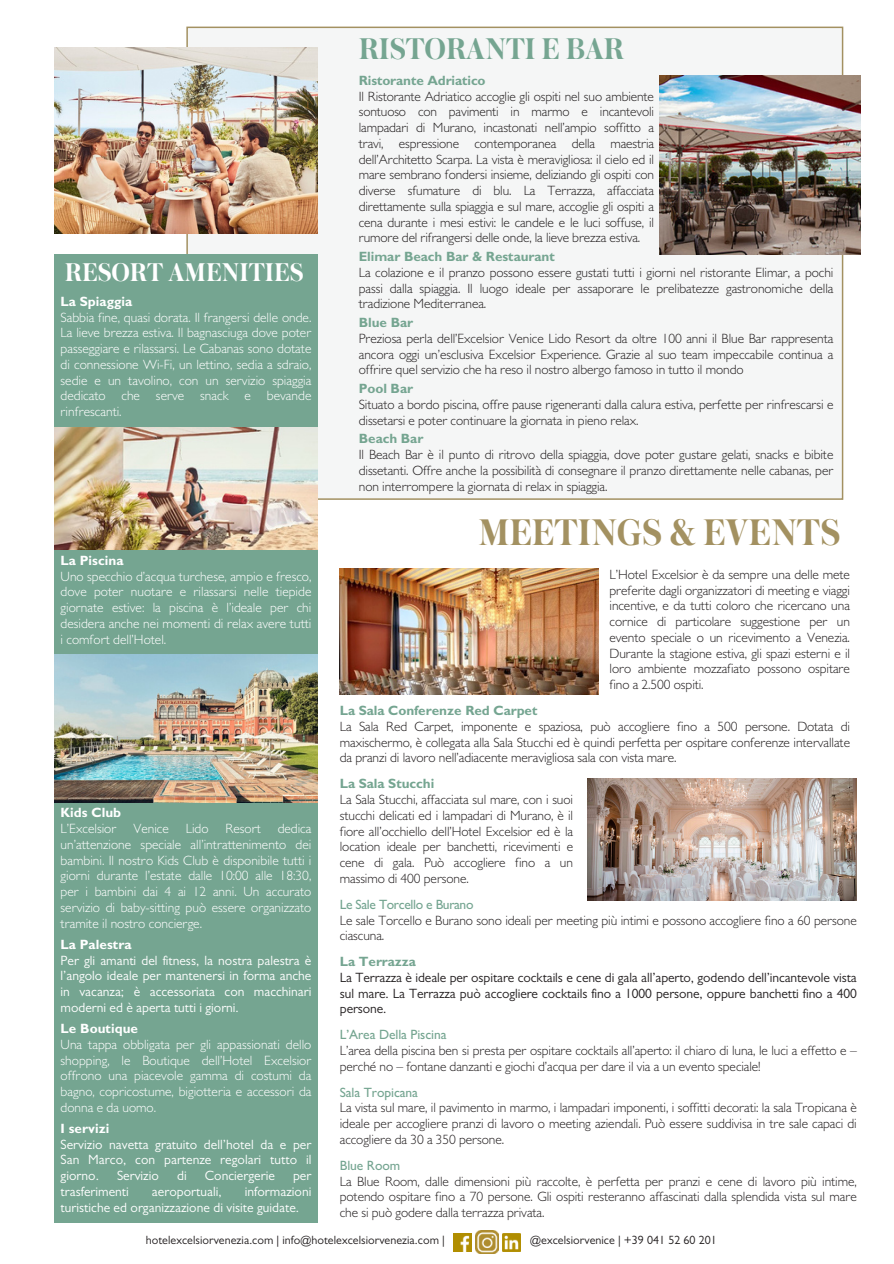
<style>
.page{position:relative;width:894px;height:1264px;background:#fff}
.page>*{position:absolute;margin:0;border:0;box-sizing:border-box;transform-origin:0 0}
.t1{font:600 39px "Austin";color:#a39161}
.t2{font:600 31.5px "Austin";color:#75a591}
.t3{font:600 27px "Austin";color:#fff}
.t4{font:300 13.5px/15.8px "Gill Sans";letter-spacing:-.005em;color:#231f20}
.t5{font:300 13.5px/15.8px "Gill Sans";color:#fff}
.t6{font:13.5px/15.8px "Gill Sans";color:#fff}
.t7{font:13.5px/15.8px "Gill Sans";letter-spacing:-.005em;color:#231f20}
.t8{font:12px "Gill Sans";letter-spacing:.005em;color:#231f20}
.s1{font-weight:700}
.s2{font-weight:700;color:#75a591}
.s3{font-weight:500;color:#75a591}
</style>
<div class="page">
<div style="left:186px;top:27px;width:657px;height:473px;background:#f5f6f6"></div>
<img style="left:54px;top:47px;width:263px;height:186px">
<div style="left:54px;top:254px;width:263px;height:968px;background:#75a591"></div>
<img style="left:54px;top:427px;width:264px;height:123px">
<img style="left:54px;top:654px;width:264px;height:148px">
<img style="left:587px;top:778px;width:269px;height:122px">
<img style="left:340px;top:569px;width:258px;height:126px">
<img style="left:659px;top:75px;width:201px;height:179px">
<img style="left:453px;top:1233px;width:18px;height:18px">
<img style="left:475px;top:1230px;width:23px;height:23px">
<img style="left:502px;top:1233px;width:18px;height:18px">
<p class="t3" style="left:65px;top:261px;width:240px">RESORT AMENITIES</p>
<h4 class="t5" style="left:61px;top:295px;width:252px"><span class="s1">La Spiaggia<br></span>Sabbia fine, quasi dorata. Il frangersi delle onde.<br>La lieve brezza estiva. Il bagnasciuga dove poter passeggiare e rilassarsi. Le Cabanas sono dotate di connessione Wi-Fi, un lettino, sedia a sdraio, sedie e un tavolino, con un servizio spiaggia dedicato che serve snack e bevande rinfrescanti.</h4>
<h4 class="t5" style="left:61px;top:554px;width:252px"><span class="s1">La Piscina<br></span>Uno specchio d’acqua turchese, ampio e fresco, dove poter nuotare e rilassarsi nelle tiepide giornate estive: la piscina è l’ideale per chi desidera anche nei momenti di relax avere tutti i comfort dell’Hotel.</h4>
<h2 class="t2" style="left:359px;top:36px;width:267px">RISTORANTI E BAR</h2>
<h4 class="t4" style="left:359px;top:74px;width:296px"><span class="s2">Ristorante Adriatico<br></span>Il Ristorante Adriatico accoglie gli ospiti nel suo ambiente sontuoso con pavimenti in marmo e incantevoli lampadari di Murano, incastonati nell’ampio soffitto a travi, espressione contemporanea della maestria dell’Architetto Scarpa. La vista è meravigliosa: il cielo ed il mare sembrano fondersi insieme, deliziando gli ospiti con diverse sfumature di blu. La Terrazza, affacciata direttamente sulla spiaggia e sul mare, accoglie gli ospiti a cena durante i mesi estivi: le candele e le luci soffuse, il rumore del rifrangersi delle onde, la lieve brezza estiva.</h4>
<p class="t4" style="left:359px;top:251px;width:476px"><span class="s2">Elimar Beach Bar &amp; Restaurant<br></span>La colazione e il pranzo possono essere gustati tutti i giorni nel ristorante Elimar, a pochi passi dalla spiaggia. Il luogo ideale per assaporare le prelibatezze gastronomiche della tradizione Mediterranea.</p>
<h4 class="t4" style="left:359px;top:317px;width:476px"><span class="s2">Blue Bar<br></span>Preziosa perla dell’Excelsior Venice Lido Resort da oltre 100 anni il Blue Bar rappresenta ancora oggi un’esclusiva Excelsior Experience. Grazie al suo team impeccabile continua a offrire quel servizio che ha reso il nostro albergo famoso in tutto il mondo</h4>
<h4 class="t4" style="left:359px;top:383px;width:476px"><span class="s2">Pool Bar<br></span>Situato a bordo piscina, offre pause rigeneranti dalla calura estiva, perfette per rinfrescarsi e dissetarsi e poter continuare la giornata in pieno relax.</h4>
<h4 class="t4" style="left:359px;top:433px;width:476px"><span class="s2">Beach Bar<br></span>Il Beach Bar è il punto di ritrovo della spiaggia, dove poter gustare gelati, snacks e bibite dissetanti. Offre anche la possibilità di consegnare il pranzo direttamente nelle cabanas, per non interrompere la giornata di relax in spiaggia.</h4>
<h4 class="t1" style="left:478px;top:515px;width:363px">MEETINGS &amp; EVENTS</h4>
<h3 class="t4" style="left:609px;top:568px;width:242px;text-align:justify">L’Hotel Excelsior è da sempre una delle mete preferite dagli organizzatori di meeting e viaggi incentive, e da tutti coloro che ricercano una cornice di particolare suggestione per un evento speciale o un ricevimento a Venezia.<br>Durante la stagione estiva, gli spazi esterni e il loro ambiente mozzafiato possono ospitare fino a 2.500 ospiti.</h3>
<h4 class="t4" style="left:340px;top:705px;width:511px"><span class="s2">La Sala Conferenze Red Carpet<br></span>La Sala Red Carpet, imponente e spaziosa, può accogliere fino a 500 persone. Dotata di maxischermo, è collegata alla Sala Stucchi ed è quindi perfetta per ospitare conferenze intervallate da pranzi di lavoro nell’adiacente meravigliosa sala con vista mare.</h4>
<h4 class="t4" style="left:340px;top:778px;width:235px"><span class="s2">La Sala Stucchi<br></span>La Sala Stucchi, affacciata sul mare, con i suoi stucchi delicati ed i lampadari di Murano, è il fiore all’occhiello dell’Hotel Excelsior ed è la location ideale per banchetti, ricevimenti e cene di gala. Può accogliere fino a un massimo di 400 persone.</h4>
<h1 class="t4" style="left:340px;top:898px;width:518px"><span class="s3">Le Sale Torcello e Burano<br></span>Le sale Torcello e Burano sono ideali per meeting più intimi e possono accogliere fino a 60 persone ciascuna.</h1>
<p class="t7" style="left:340px;top:955px;width:518px"><span class="s2">La Terrazza<br></span>La Terrazza è ideale per ospitare cocktails e cene di gala all’aperto, godendo dell’incantevole vista sul mare. La Terrazza può accogliere cocktails fino a 1000 persone, oppure banchetti fino a 400 persone.</p>
<h4 class="t4" style="left:340px;top:1028px;width:518px"><span class="s3">L’Area Della Piscina<br></span>L’area della piscina ben si presta per ospitare cocktails all’aperto: il chiaro di luna, le luci a effetto e – perché no – fontane danzanti e giochi d’acqua per dare il via a un evento speciale!</h4>
<h4 class="t4" style="left:340px;top:1086px;width:518px"><span class="s3">Sala Tropicana<br></span>La vista sul mare, il pavimento in marmo, i lampadari imponenti, i soffitti decorati: la sala Tropicana è ideale per accogliere pranzi di lavoro o meeting aziendali. Può essere suddivisa in tre sale capaci di accogliere da 30 a 350 persone.</h4>
<h4 class="t4" style="left:340px;top:1159px;width:518px"><span class="s3">Blue Room<br></span>La Blue Room, dalle dimensioni più raccolte, è perfetta per pranzi e cene di lavoro più intime, potendo ospitare fino a 70 persone. Gli ospiti resteranno affascinati dalla splendida vista sul mare che si può godere dalla terrazza privata.</h4>
<p class="t8" style="left:146px;top:1235px;width:300px">hotelexcelsiorvenezia.com | info@hotelexcelsiorvenezia.com |</p>
<h4 class="t8" style="left:530px;top:1235px;width:188px">@excelsiorvenice | +39 041 52 60 201</h4>
<p class="t5" style="left:61px;top:807px;width:252px"><span class="s1">Kids Club<br></span>L’Excelsior Venice Lido Resort dedica un’attenzione speciale all’intrattenimento dei bambini. Il nostro Kids Club è disponibile tutti i giorni durante l’estate dalle 10:00 alle 18:30, per i bambini dai 4 ai 12 anni. Un accurato servizio di baby-sitting può essere organizzato tramite il nostro concierge.</p>
<p class="t6" style="left:61px;top:938px;width:252px"><span class="s1">La Palestra<br></span>Per gli amanti del fitness, la nostra palestra è l’angolo ideale per mantenersi in forma anche in vacanza; è accessoriata con macchinari moderni ed è aperta tutti i giorni.</p>
<h4 class="t5" style="left:61px;top:1022px;width:252px"><span class="s1">Le Boutique<br></span>Una tappa obbligata per gli appassionati dello shopping, le Boutique dell’Hotel Excelsior offrono una piacevole gamma di costumi da bagno, copricostume, bigiotteria e accessori da donna e da uomo.</h4>
<h4 class="t6" style="left:61px;top:1122px;width:252px"><span class="s1">I servizi<br></span>Servizio navetta gratuito dell’hotel da e per<br>San Marco, con partenze regolari tutto il giorno.</h4>
<h4 class="t6" style="left:117px;top:1169px;width:43px">Servizio</h4>
<h4 class="t6" style="left:177px;top:1169px;width:11px">di</h4>
<h4 class="t6" style="left:205px;top:1169px;width:71px">Conciergerie</h4>
<h4 class="t6" style="left:293px;top:1169px;width:20px">per</h4>
<h4 class="t6" style="left:61px;top:1185px;width:70px">trasferimenti</h4>
<h4 class="t6" style="left:152px;top:1185px;width:71px">aeroportuali,</h4>
<h4 class="t6" style="left:61px;top:1185px;width:252px;text-indent:184px">informazioni turistiche ed organizzazione di visite guidate.</h4>
</div>
